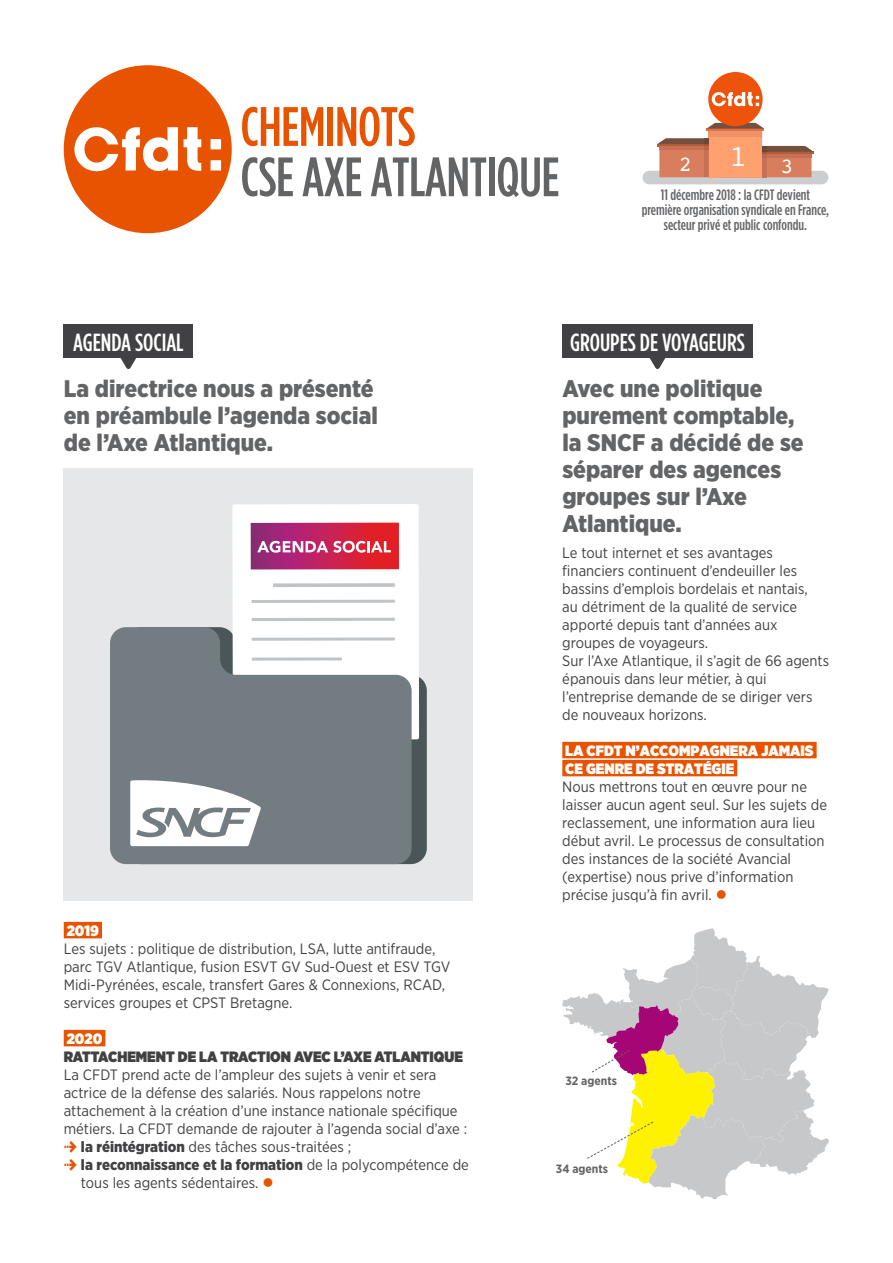
<style>
.page{position:relative;width:893px;height:1263px;background:#fff}
.page>*{position:absolute;margin:0;border:0;box-sizing:border-box;transform-origin:0 0}
.t1{font:500 55.35px "Gotham Condensed";letter-spacing:-.01em;color:#636466}
.t2{font:500 55.35px "Gotham Condensed";letter-spacing:-.01em;color:#e75300}
.t3{font:500 24.75px "Gotham Condensed";color:#fff}
.t4{font:900 24px/27px "Gotham Narrow";color:#636466}
.t5{font:21.6px "Courier";color:#fffffb}
.t6{font:15px/18px "Gotham Narrow";color:#414042}
.t7{font:500 15px/15px "Gotham Condensed";color:#636466;text-align:center}
.t8{font:900 15px/18px "Gotham Narrow";color:#fff}
.t9{font:900 15px "Gotham Narrow";color:#414042}
.t10{font:900 15px "Gotham Narrow";color:#414042}
.t11{font:700 12px "Gotham Narrow";color:#636466}
.s1{font-weight:900}
.s2{font-weight:400}
.s3{color:#e75300}
</style>
<div class="page">
<div style="left:64px;top:65px;width:168px;height:168px;background:#e75300;border-radius:50%"></div>
<svg style="left:184px;top:127px;width:17px;height:44px"></svg>
<svg style="left:74px;top:127px;width:104px;height:45px"></svg>
<svg style="left:210px;top:139px;width:11px;height:10px"></svg>
<svg style="left:210px;top:160px;width:11px;height:10px"></svg>
<div style="left:643px;top:171px;width:185px;height:13px;background:#cbcdcf;border-radius:7px"></div>
<svg style="left:657px;top:123px;width:157px;height:54px"></svg>
<div style="left:709px;top:131px;width:53px;height:5px;background:#ef9267"></div>
<div style="left:708px;top:72px;width:55px;height:54px;background:#ed530b;border-radius:50%"></div>
<svg style="left:711px;top:92px;width:48px;height:15px"></svg>
<svg style="left:88px;top:357px;width:81px;height:12px"></svg>
<div style="left:64px;top:324px;width:129px;height:33px;background:#414042"></div>
<svg style="left:617px;top:357px;width:81px;height:12px"></svg>
<div style="left:562px;top:324px;width:191px;height:33px;background:#414042"></div>
<div style="left:64px;top:922px;width:38px;height:16px;background:#e75300"></div>
<div style="left:64px;top:1030px;width:41px;height:16px;background:#e75300"></div>
<div style="left:562px;top:742px;width:255px;height:16px;background:#e75300"></div>
<div style="left:562px;top:760px;width:175px;height:16px;background:#e75300"></div>
<div style="left:64px;top:468px;width:409px;height:432px;background:#e6e7e8"></div>
<svg style="left:562px;top:928px;width:267px;height:271px"></svg>
<svg style="left:412px;top:677px;width:15px;height:187px;background:#515d5f"></svg>
<div style="left:232px;top:504px;width:187px;height:236px;background:#fff;border-radius:2px"></div>
<svg style="left:273px;top:583px;width:122px;height:4px"></svg>
<hr style="left:252px;top:600px;width:143px;height:3px;background:#c1c4c6">
<hr style="left:252px;top:618px;width:143px;height:3px;background:#c1c4c6">
<svg style="left:251px;top:523px;width:148px;height:46px;background:#c02254"></svg>
<svg style="left:110px;top:627px;width:302px;height:237px;background:#848d91"></svg>
<svg style="left:257px;top:541px;width:134px;height:12px"></svg>
<svg style="left:130px;top:780px;width:131px;height:66px;background:#d2d6d7"></svg>
<h1 class="t2" style="left:241px;top:94px;width:177px">CHEMINOTS</h1>
<h1 class="t1" style="left:241px;top:145px;width:321px">CSE AXE ATLANTIQUE</h1>
<h3 class="t5" style="left:679px;top:149px;width:116px">2<sup>1</sup>3</h3>
<p class="t7" style="left:642px;top:187px;width:189px">11 décembre 2018 : la CFDT devient première organisation syndicale en France, secteur privé et public confondu.</p>
<h2 class="t3" style="left:73px;top:328px;width:112px">AGENDA SOCIAL</h2>
<h2 class="t3" style="left:570px;top:328px;width:176px">GROUPES DE VOYAGEURS</h2>
<h3 class="t4" style="left:64px;top:375px;width:316px">La directrice nous a présenté en préambule l’agenda social de l’Axe Atlantique.</h3>
<h3 class="t4" style="left:562px;top:375px;width:243px">Avec une politique purement comptable, la SNCF a décidé de se séparer des agences groupes sur l’Axe<br>Atlantique.</h3>
<p class="t8" style="left:67px;top:921px;width:34px">2019</p>
<p class="t6" style="left:64px;top:939px;width:388px">Les sujets : politique de distribution, LSA, lutte antifraude, parc TGV Atlantique, fusion ESVT GV Sud-Ouest et ESV TGV Midi-Pyrénées, escale, transfert Gares &amp; Connexions, RCAD, services groupes et CPST Bretagne.</p>
<p class="t8" style="left:67px;top:1029px;width:37px">2020</p>
<p class="t10" style="left:64px;top:1047px;width:401px">RATTACHEMENT DE LA TRACTION AVEC L’AXE ATLANTIQUE</p>
<p class="t6" style="left:64px;top:1065px;width:374px">La CFDT prend acte de l’ampleur des sujets à venir et sera</p>
<p class="t6" style="left:64px;top:1083px;width:358px">actrice de la défense des salariés. Nous rappelons notre</p>
<p class="t6" style="left:64px;top:1101px;width:395px">attachement à la création d’une instance nationale spécifique</p>
<p class="t6" style="left:64px;top:1119px;width:405px">métiers. La CFDT demande de rajouter à l’agenda social d’axe :</p>
<p class="t6" style="left:81px;top:1137px;width:272px"><span class="s1">la réintégration</span> des tâches sous-traitées ;</p>
<p class="t9" style="left:81px;top:1155px;width:389px">la reconnaissance et la formation <span class="s2">de la polycompétence de</span></p>
<p class="t6" style="left:81px;top:1173px;width:194px">tous les agents sédentaires. <span class="s3">●</span></p>
<p class="t6" style="left:562px;top:543px;width:268px">Le tout internet et ses avantages financiers continuent d’endeuiller les bassins d’emplois bordelais et nantais,<br>au détriment de la qualité de service apporté depuis tant d’années aux groupes de voyageurs.<br>Sur l’Axe Atlantique, il s’agit de 66 agents épanouis dans leur métier, à qui l’entreprise demande de se diriger vers de nouveaux horizons.</p>
<p class="t8" style="left:565px;top:741px;width:250px">LA CFDT N’ACCOMPAGNERA JAMAIS<br>CE GENRE DE STRATÉGIE</p>
<p class="t6" style="left:562px;top:777px;width:266px">Nous mettrons tout en œuvre pour ne laisser aucun agent seul. Sur les sujets de reclassement, une information aura lieu début avril. Le processus de consultation des instances de la société Avancial (expertise) nous prive d’information précise jusqu’à fin avril. <span class="s3">●</span></p>
<p class="t11" style="left:565px;top:1073px;width:53px">32 agents</p>
<p class="t11" style="left:556px;top:1160px;width:54px">34 agents</p>
</div>
